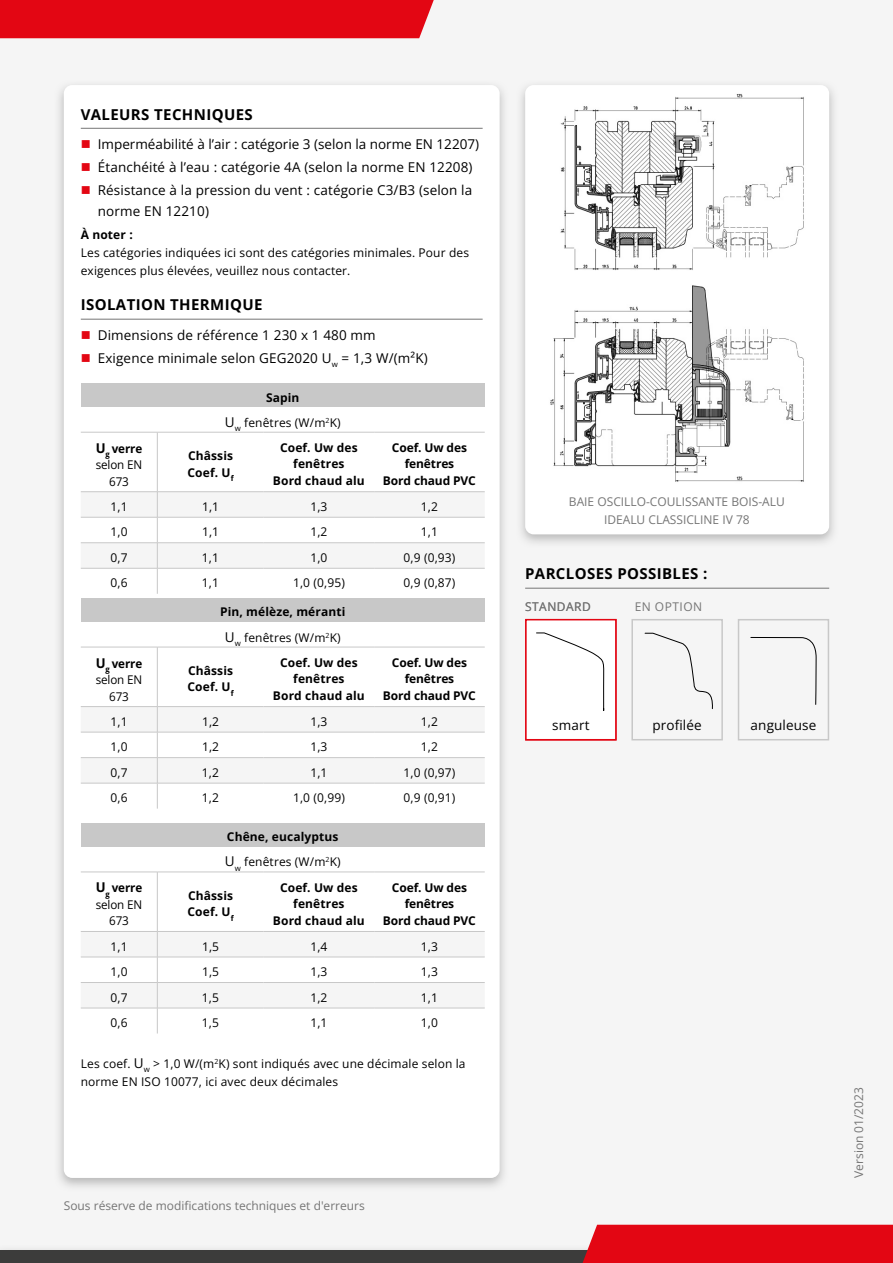
<style>
.page{position:relative;width:893px;height:1263px;background:#f5f5f5}
.page>*{position:absolute;margin:0;border:0;box-sizing:border-box;transform-origin:0 0}
.t1{font:700 15px "Open Sans";letter-spacing:.025em;color:#000}
.t2{font:13.5px/21px "Open Sans";letter-spacing:.01em;color:#000}
.t3{font:12px/18px "Open Sans";letter-spacing:.01em;color:#000}
.t4{font:700 12px/16.5px "Open Sans";letter-spacing:.01em;color:#000}
.t5{font:12px/18px "Open Sans";color:#757575;text-align:center}
.t6{font:700 12px/16.5px "Open Sans";letter-spacing:-.01em;color:#000;text-align:center}
.t7{font:12px/16.5px "Open Sans";letter-spacing:-.01em;color:#000;text-align:center}
.t8{font:12px "Open Sans";letter-spacing:.04em;color:#757575}
.s1{color:#e30613}
.s2{font-weight:700}
.s3{font-size:13.5px}
.s4{font-weight:700;font-size:13.5px}
.s5{font-weight:400;font-size:13.5px}
.s6{font-weight:400}
</style>
<div class="page">
<div style="left:0;top:1250px;width:893px;height:13px;background:#3c3c3b"></div>
<div style="left:583px;top:1225px;width:310px;height:38px;background:#e30613"></div>
<hr style="left:525px;top:588px;width:304px;height:1px;background:#757575">
<div style="left:64px;top:85px;width:436px;height:1093px;background:#fff;border-radius:9px"></div>
<hr style="left:81px;top:128px;width:402px;height:1px;background:#757575">
<hr style="left:81px;top:319px;width:402px;height:1px;background:#757575">
<div style="left:81px;top:384px;width:404px;height:23px;background:#c8c8c8"></div>
<hr style="left:81px;top:432px;width:76px;height:1px;background:#c8c8c8">
<hr style="left:157px;top:432px;width:107px;height:1px;background:#c8c8c8">
<hr style="left:264px;top:432px;width:110px;height:1px;background:#c8c8c8">
<hr style="left:374px;top:432px;width:111px;height:1px;background:#c8c8c8">
<hr style="left:81px;top:491px;width:76px;height:1px;background:#c8c8c8">
<hr style="left:157px;top:491px;width:107px;height:1px;background:#c8c8c8">
<hr style="left:264px;top:491px;width:110px;height:1px;background:#c8c8c8">
<hr style="left:374px;top:491px;width:111px;height:1px;background:#c8c8c8">
<hr style="left:157px;top:432px;width:1px;height:59px;background:#c8c8c8">
<svg style="left:81px;top:492px;width:404px;height:102px"></svg>
<div style="left:81px;top:598px;width:404px;height:23px;background:#c8c8c8"></div>
<hr style="left:81px;top:647px;width:76px;height:1px;background:#c8c8c8">
<hr style="left:157px;top:647px;width:107px;height:1px;background:#c8c8c8">
<hr style="left:264px;top:647px;width:110px;height:1px;background:#c8c8c8">
<hr style="left:374px;top:647px;width:111px;height:1px;background:#c8c8c8">
<hr style="left:81px;top:706px;width:76px;height:1px;background:#c8c8c8">
<hr style="left:157px;top:706px;width:107px;height:1px;background:#c8c8c8">
<hr style="left:264px;top:706px;width:110px;height:1px;background:#c8c8c8">
<hr style="left:374px;top:706px;width:111px;height:1px;background:#c8c8c8">
<hr style="left:157px;top:647px;width:1px;height:59px;background:#c8c8c8">
<svg style="left:81px;top:707px;width:404px;height:102px"></svg>
<div style="left:81px;top:823px;width:404px;height:23px;background:#c8c8c8"></div>
<hr style="left:81px;top:872px;width:76px;height:1px;background:#c8c8c8">
<hr style="left:157px;top:872px;width:107px;height:1px;background:#c8c8c8">
<hr style="left:264px;top:872px;width:110px;height:1px;background:#c8c8c8">
<hr style="left:374px;top:872px;width:111px;height:1px;background:#c8c8c8">
<hr style="left:157px;top:872px;width:1px;height:59px;background:#c8c8c8">
<svg style="left:81px;top:931px;width:404px;height:102px"></svg>
<div style="left:526px;top:620px;width:90px;height:120px;background:#fff"></div>
<div style="left:525px;top:619px;width:92px;height:121px;border:2px solid #e30613"></div>
<div style="left:738px;top:619px;width:91px;height:121px;border:2px solid #c8c8c8"></div>
<div style="left:631px;top:619px;width:92px;height:121px;border:2px solid #c8c8c8"></div>
<svg style="left:750px;top:637px;width:67px;height:68px"></svg>
<svg style="left:644px;top:632px;width:69px;height:77px"></svg>
<svg style="left:536px;top:632px;width:69px;height:79px"></svg>
<div style="left:525px;top:85px;width:304px;height:449px;background:#fff;border-radius:9px"></div>
<img style="left:550px;top:285px;width:254px;height:197px">
<img style="left:560px;top:94px;width:244px;height:177px">
<div style="left:0;top:0;width:434px;height:38px;background:#e30613"></div>
<p class="t1" style="left:81px;top:104px;width:173px">VALEURS TECHNIQUES</p>
<p class="t2" style="left:81px;top:133px;width:400px"><span class="s1">■</span> Imperméabilité à l’air : catégorie 3 (selon la norme EN 12207)</p>
<p class="t2" style="left:81px;top:156px;width:393px"><span class="s1">■</span> Étanchéité à l’eau : catégorie 4A (selon la norme EN 12208)</p>
<p class="t2" style="left:98px;top:179px;width:376px;text-indent:-17px"><span class="s1">■</span> Résistance à la pression du vent : catégorie C3/B3 (selon la norme EN 12210)</p>
<p class="t4" style="left:81px;top:227px;width:53px">À noter :</p>
<p class="t3" style="left:81px;top:244px;width:390px">Les catégories indiquées ici sont des catégories minimales. Pour des exigences plus élevées, veuillez nous contacter.</p>
<p class="t1" style="left:81px;top:295px;width:183px">ISOLATION THERMIQUE</p>
<p class="t2" style="left:81px;top:324px;width:296px"><span class="s1">■</span> Dimensions de référence 1 230 x 1 480 mm</p>
<p class="t2" style="left:81px;top:347px;width:348px"><span class="s1">■</span> Exigence minimale selon GEG2020 U<sub>w</sub> = 1,3 W/(m²K)</p>
<p class="t3" style="left:225px;top:384px;width:117px;line-height:25px;text-align:center"><span class="s2">Sapin<br></span><span class="s3">U</span><sub>w</sub> fenêtres (W/m<sup>2</sup>K)</p>
<p class="t7" style="left:96px;top:440px;width:48px"><span class="s4">U</span><sub>g</sub> <span class="s2">verre </span>selon EN<br>673</p>
<p class="t4" style="left:187px;top:447px;width:48px">Châssis<br>Coef. U<sub>f</sub></p>
<p class="t4" style="left:273px;top:439px;width:93px;text-align:center">Coef. Uw des fenêtres<br>Bord chaud alu</p>
<p class="t6" style="left:383px;top:439px;width:94px">Coef. Uw des fenêtres<br>Bord chaud PVC</p>
<p class="t3" style="left:111px;top:497px;width:19px">1,1</p>
<p class="t3" style="left:202px;top:497px;width:19px">1,1</p>
<p class="t3" style="left:310px;top:497px;width:19px">1,3</p>
<p class="t3" style="left:421px;top:497px;width:19px">1,2</p>
<p class="t3" style="left:111px;top:523px;width:19px">1,0</p>
<p class="t3" style="left:202px;top:523px;width:19px">1,1</p>
<p class="t3" style="left:310px;top:523px;width:19px">1,2</p>
<p class="t3" style="left:421px;top:523px;width:19px">1,1</p>
<p class="t3" style="left:111px;top:548px;width:19px">0,7</p>
<p class="t3" style="left:202px;top:548px;width:19px">1,1</p>
<p class="t3" style="left:310px;top:548px;width:19px">1,0</p>
<p class="t3" style="left:404px;top:548px;width:53px">0,9 (0,93)</p>
<p class="t3" style="left:111px;top:574px;width:19px">0,6</p>
<p class="t3" style="left:202px;top:574px;width:19px">1,1</p>
<p class="t3" style="left:293px;top:574px;width:53px">1,0 (0,95)</p>
<p class="t3" style="left:404px;top:574px;width:53px">0,9 (0,87)</p>
<p class="t4" style="left:220px;top:599px;width:127px;line-height:25px;text-align:center">Pin, mélèze, méranti<br><span class="s5">U</span><sub>w</sub> <span class="s6">fenêtres (W/m</span><sup>2</sup><span class="s6">K)</span></p>
<p class="t7" style="left:96px;top:655px;width:48px"><span class="s4">U</span><sub>g</sub> <span class="s2">verre </span>selon EN<br>673</p>
<p class="t4" style="left:187px;top:662px;width:48px">Châssis<br>Coef. U<sub>f</sub></p>
<p class="t4" style="left:273px;top:654px;width:93px;text-align:center">Coef. Uw des fenêtres<br>Bord chaud alu</p>
<p class="t6" style="left:383px;top:654px;width:94px">Coef. Uw des fenêtres<br>Bord chaud PVC</p>
<p class="t3" style="left:111px;top:712px;width:19px">1,1</p>
<p class="t3" style="left:202px;top:712px;width:19px">1,2</p>
<p class="t3" style="left:310px;top:712px;width:19px">1,3</p>
<p class="t3" style="left:421px;top:712px;width:19px">1,2</p>
<p class="t3" style="left:111px;top:738px;width:19px">1,0</p>
<p class="t3" style="left:202px;top:738px;width:19px">1,2</p>
<p class="t3" style="left:310px;top:738px;width:19px">1,3</p>
<p class="t3" style="left:421px;top:738px;width:19px">1,2</p>
<p class="t3" style="left:111px;top:763px;width:19px">0,7</p>
<p class="t3" style="left:202px;top:763px;width:19px">1,2</p>
<p class="t3" style="left:310px;top:763px;width:19px">1,1</p>
<p class="t3" style="left:404px;top:763px;width:53px">1,0 (0,97)</p>
<p class="t3" style="left:111px;top:789px;width:19px">0,6</p>
<p class="t3" style="left:202px;top:789px;width:19px">1,2</p>
<p class="t3" style="left:293px;top:789px;width:53px">1,0 (0,99)</p>
<p class="t3" style="left:404px;top:789px;width:53px">0,9 (0,91)</p>
<p class="t4" style="left:225px;top:824px;width:117px;line-height:25px">Chêne, eucalyptus<br><span class="s5">U</span><sub>w</sub> <span class="s6">fenêtres (W/m</span><sup>2</sup><span class="s6">K)</span></p>
<p class="t7" style="left:96px;top:879px;width:48px"><span class="s4">U</span><sub>g</sub> <span class="s2">verre </span>selon EN<br>673</p>
<p class="t4" style="left:187px;top:887px;width:48px">Châssis<br>Coef. U<sub>f</sub></p>
<p class="t4" style="left:273px;top:879px;width:93px;text-align:center">Coef. Uw des fenêtres<br>Bord chaud alu</p>
<p class="t6" style="left:383px;top:879px;width:94px">Coef. Uw des fenêtres<br>Bord chaud PVC</p>
<p class="t3" style="left:111px;top:937px;width:19px">1,1</p>
<p class="t3" style="left:202px;top:937px;width:19px">1,5</p>
<p class="t3" style="left:310px;top:937px;width:19px">1,4</p>
<p class="t3" style="left:421px;top:937px;width:19px">1,3</p>
<p class="t3" style="left:111px;top:962px;width:19px">1,0</p>
<p class="t3" style="left:202px;top:962px;width:19px">1,5</p>
<p class="t3" style="left:310px;top:962px;width:19px">1,3</p>
<p class="t3" style="left:421px;top:962px;width:19px">1,3</p>
<p class="t3" style="left:111px;top:988px;width:19px">0,7</p>
<p class="t3" style="left:202px;top:988px;width:19px">1,5</p>
<p class="t3" style="left:310px;top:988px;width:19px">1,2</p>
<p class="t3" style="left:421px;top:988px;width:19px">1,1</p>
<p class="t3" style="left:111px;top:1013px;width:19px">0,6</p>
<p class="t3" style="left:202px;top:1013px;width:19px">1,5</p>
<p class="t3" style="left:310px;top:1013px;width:19px">1,1</p>
<p class="t3" style="left:421px;top:1013px;width:19px">1,0</p>
<p class="t3" style="left:81px;top:1054px;width:386px">Les coef. <span class="s3">U</span><sub>w</sub> &gt; 1,0 W/(m<sup>2</sup>K) sont indiqués avec une décimale selon la norme EN ISO 10077, ici avec deux décimales</p>
<p class="t5" style="left:64px;top:1196px;width:303px">Sous réserve de modifications techniques et d'erreurs</p>
<p class="t5" style="left:569px;top:492px;width:217px">BAIE OSCILLO-COULISSANTE BOIS-ALU<br>IDEALU CLASSICLINE IV 78</p>
<p class="t1" style="left:525px;top:564px;width:184px">PARCLOSES POSSIBLES :</p>
<p class="t8" style="left:525px;top:599px;width:67px">STANDARD</p>
<p class="t8" style="left:635px;top:599px;width:69px">EN OPTION</p>
<p class="t2" style="left:539px;top:715px;width:66px">classicline</p>
<p class="t2" style="left:552px;top:715px;width:39px">smart</p>
<p class="t2" style="left:653px;top:715px;width:51px">profilée</p>
<p class="t2" style="left:751px;top:715px;width:67px">anguleuse</p>
<p class="t5" style="left:850px;top:1178px;width:92px;rotate:-90deg">Version 01/2023</p>
</div>
